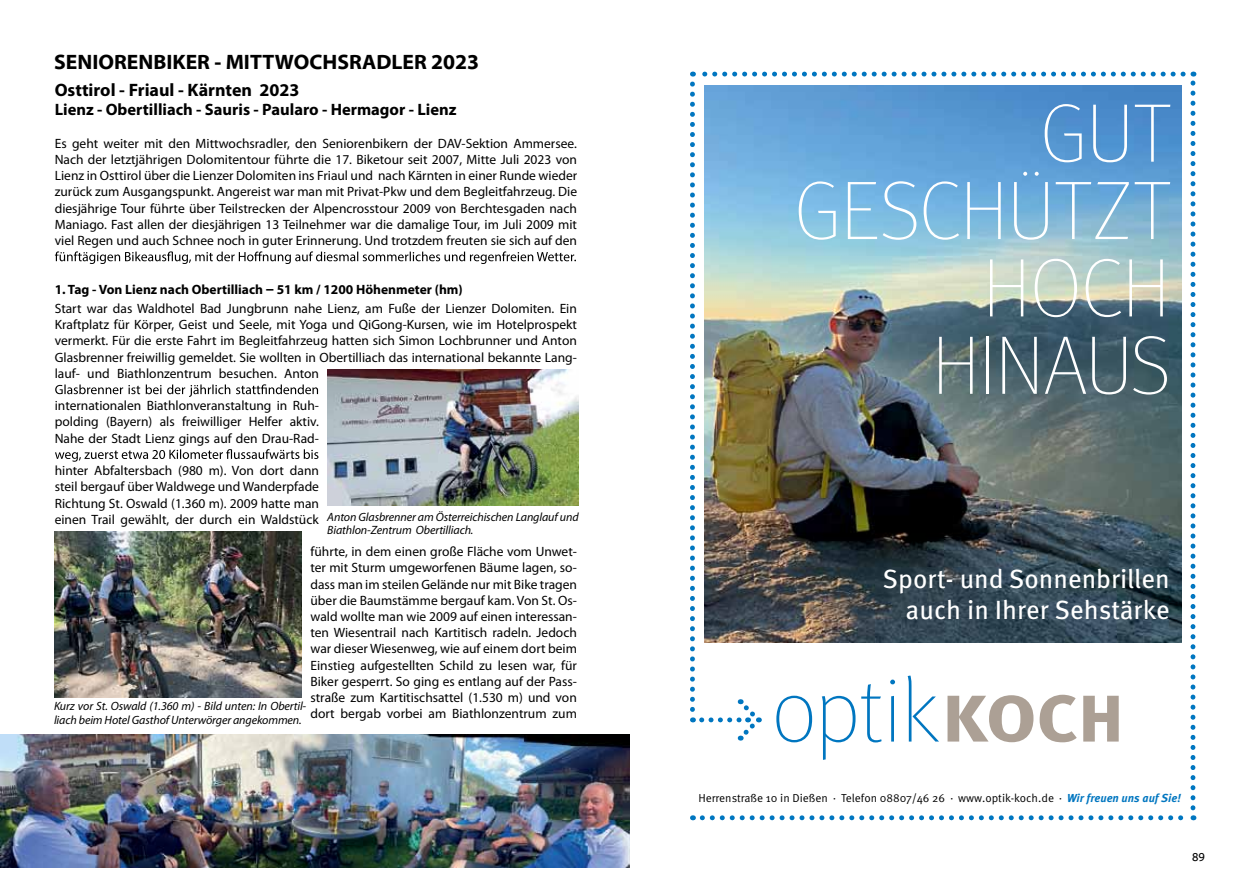
<style>
.page{position:relative;width:1259px;height:893px;background:#fff}
.page>*{position:absolute;margin:0;border:0;box-sizing:border-box;transform-origin:0 0}
.t1{font:100 83.1px/77.4px "Meta Pro";letter-spacing:-.01em;color:#fff;text-align:right}
.t2{font:26.4px/31.7px "Meta Pro";color:#fff;text-align:right}
.t3{font:700 21px "Myriad Web Pro";color:#000}
.t4{font:700 18px "Myriad Pro";color:#000}
.t5{font:700 16.5px "Myriad Pro";color:#000}
.t6{font:13.5px/16.2px "Myriad Pro";color:#000;text-align:justify}
.t7{font:italic 12px/13.5px "Myriad Pro";letter-spacing:-.01em;color:#000}
.t8{font:12px "Myriad Web Pro";color:#000}
.t9{font:11.55px "Meta Pro Norm";color:#000}
.s1{font-weight:700}
.s2{font-weight:700;font-size:16.5px}
.s3{font-family:"Meta Pro";font-weight:700;font-style:italic;color:#0076c0}
</style>
<div class="page">
<svg style="left:702px;top:815px;width:492px;height:5px"></svg>
<svg style="left:1190px;top:72px;width:5px;height:736px"></svg>
<svg style="left:692px;top:72px;width:491px;height:5px"></svg>
<svg style="left:690px;top:84px;width:5px;height:638px"></svg>
<svg style="left:776px;top:696px;width:36px;height:46px"></svg>
<svg style="left:822px;top:696px;width:33px;height:64px"></svg>
<svg style="left:861px;top:684px;width:20px;height:58px"></svg>
<svg style="left:890px;top:680px;width:5px;height:61px"></svg>
<svg style="left:907px;top:675px;width:32px;height:66px"></svg>
<svg style="left:947px;top:695px;width:86px;height:47px"></svg>
<svg style="left:1039px;top:695px;width:37px;height:47px"></svg>
<svg style="left:1083px;top:696px;width:35px;height:45px"></svg>
<svg style="left:701px;top:699px;width:61px;height:42px"></svg>
<img style="left:704px;top:86px;width:477px;height:557px">
<svg style="left:55px;top:251px;width:521px;height:13px"></svg>
<svg style="left:55px;top:384px;width:263px;height:13px"></svg>
<svg style="left:55px;top:449px;width:263px;height:13px"></svg>
<img style="left:327px;top:369px;width:251px;height:136px">
<img style="left:54px;top:531px;width:248px;height:167px">
<img style="left:0;top:734px;width:629px;height:133px">
<h3 class="t3" style="left:54px;top:51px;width:426px">SENIORENBIKER - MITTWOCHSRADLER 2023</h3>
<h3 class="t4" style="left:55px;top:78px;width:246px">Osttirol - Friaul - Kärnten 2023</h3>
<p class="t5" style="left:55px;top:99px;width:403px">Lienz - Obertilliach - Sauris - Paularo - Hermagor - Lienz</p>
<p class="t6" style="left:55px;top:135px;width:524px">Es geht weiter mit den Mittwochsradler, den Seniorenbikern der DAV-Sektion Ammersee.<br>Nach der letztjährigen Dolomitentour führte die 17. Biketour seit 2007, Mitte Juli 2023 von Lienz in Osttirol über die Lienzer Dolomiten ins Friaul und nach Kärnten in einer Runde wieder zurück zum Ausgangspunkt. Angereist war man mit Privat-Pkw und dem Begleitfahrzeug. Die diesjährige Tour führte über Teilstrecken der Alpencrosstour 2009 von Berchtesgaden nach Maniago. Fast allen der diesjährigen 13 Teilnehmer war die damalige Tour, im Juli 2009 mit viel Regen und auch Schnee noch in guter Erinnerung. Und trotzdem freuten sie sich auf den</p>
<p class="t6" style="left:55px;top:280px;width:524px;line-height:19.2px"><span class="s1">1. Tag - Von Lienz nach Obertilliach</span> <span class="s2">–</span> <span class="s1">51 km / 1200 Höhenmeter (hm)<br></span>Start war das Waldhotel Bad Jungbrunn nahe Lienz, am Fuße der Lienzer Dolomiten. Ein</p>
<p class="t6" style="left:55px;top:316px;width:524px">Kraftplatz für Körper, Geist und Seele, mit Yoga und QiGong-Kursen, wie im Hotelprospekt vermerkt. Für die erste Fahrt im Begleitfahrzeug hatten sich Simon Lochbrunner und Anton Glasbrenner freiwillig gemeldet. Sie wollten in Obertilliach das international bekannte Lang&shy;lauf- und Biathlonzentrum besuchen. Anton</p>
<p class="t6" style="left:55px;top:397px;width:266px">internationalen Biathlonveranstaltung in Ruh&shy;polding (Bayern) als freiwilliger Helfer aktiv.<br>Nahe der Stadt Lienz gings auf den Drau-Rad-</p>
<p class="t6" style="left:55px;top:462px;width:266px">hinter Abfaltersbach (980 m). Von dort dann steil bergauf über Waldwege und Wanderpfade Richtung St. Oswald (1.360 m). 2009 hatte man einen Trail gewählt, der durch ein Waldstück</p>
<p class="t6" style="left:310px;top:543px;width:268px">führte, in dem einen große Fläche vom Unwet&shy;ter mit Sturm umgeworfenen Bäume lagen, so&shy;dass man im steilen Gelände nur mit Bike tragen über die Baumstämme bergauf kam. Von St. Os&shy;wald wollte man wie 2009 auf einen interessan&shy;ten Wiesentrail nach Kartitisch radeln. Jedoch war dieser Wiesenweg, wie auf einem dort beim Einstieg aufgestellten Schild zu lesen war, für Biker gesperrt. So ging es entlang auf der Pass&shy;straße zum Kartitischsattel (1.530 m) und von dort bergab vorbei am Biathlonzentrum zum</p>
<p class="t7" style="left:327px;top:510px;width:253px">Anton Glasbrenner am Österreichischen Langlauf und<br>Biathlon-Zentrum Obertilliach.</p>
<p class="t7" style="left:54px;top:699px;width:254px">Kurz vor St. Oswald (1.360 m) - Bild unten: In Obertil&shy;liach beim Hotel Gasthof Unterwörger angekommen.</p>
<h1 class="t1" style="left:794px;top:92px;width:378px">GUT<br>GESCHÜTZT<br>HOCH<br>HINAUS</h1>
<h2 class="t2" style="left:882px;top:561px;width:289px">Sport- und Sonnenbrillen auch in Ihrer Sehstärke</h2>
<p class="t9" style="left:698px;top:789px;width:484px">Herrenstraße 10 in Dießen · Telefon 08807/46 26 · www.optik-koch.de · <span class="s3">Wir freuen uns auf Sie!</span></p>
<p class="t8" style="left:1192px;top:850px;width:14px">89</p>
</div>
